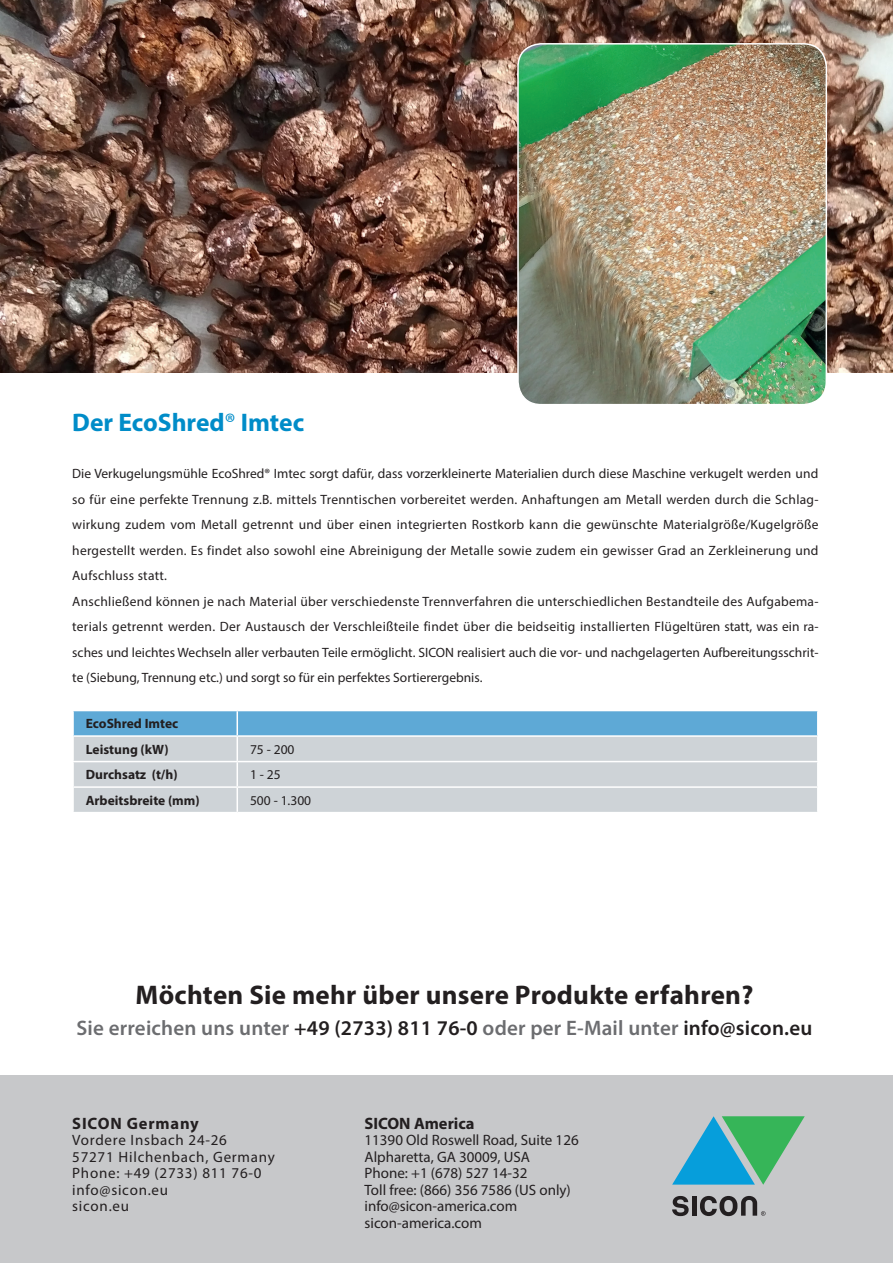
<style>
.page{position:relative;width:893px;height:1263px;background:#fff}
.page>*{position:absolute;margin:0;border:0;box-sizing:border-box;transform-origin:0 0}
.copy{font:700 27px "Myriad Pro";letter-spacing:.01em;color:#231f20}
.t1{font:700 25.5px "Myriad Pro";color:#008cc8}
.t2{font:600 21px "Myriad Pro";letter-spacing:.01em;color:#6c6d70}
.t3{font:700 16.5px "Myriad Pro";letter-spacing:.05em;color:#231f20}
.t4{font:700 16.5px "Myriad Pro";letter-spacing:.01em;color:#231f20}
.t5{font:15px "Myriad Pro";color:#231f20}
.t6{font:15px "Myriad Pro";letter-spacing:.05em;color:#231f20}
.copy-2{font:13.5px/25.5px "Myriad Pro";color:#231f20;text-align:justify}
.copy-3{font:700 13.5px "Myriad Pro";color:#231f20}
.s1{font-weight:400}
.s2{color:#231f20}
</style>
<div class="page">
<div style="left:0;top:1076px;width:893px;height:187px;background:#c7c8ca"></div>
<svg style="left:73px;top:710px;width:745px;height:102px;background:#b6cbd9"></svg>
<hr style="left:817px;top:788px;width:2px;height:24px;background:#fff">
<img style="left:0;top:0;width:893px;height:372px">
<img style="left:518px;top:44px;width:308px;height:358px">
<div style="left:517px;top:43px;width:310px;height:362px;border:2px solid #fff;border-radius:23px"></div>
<svg style="left:672px;top:1116px;width:133px;height:69px"></svg>
<svg style="left:672px;top:1196px;width:17px;height:20px"></svg>
<div style="left:692px;top:1196px;width:5px;height:19px;background:#231f20"></div>
<svg style="left:700px;top:1196px;width:65px;height:20px"></svg>
<p class="t1" style="left:72px;top:406px;width:233px">Der EcoShred<span class="s1">®</span> Imtec</p>
<p class="copy-2" style="left:72px;top:461px;width:748px">Die Verkugelungsmühle EcoShred® Imtec sorgt dafür, dass vorzerkleinerte Materialien durch diese Maschine verkugelt werden und so für eine perfekte Trennung z.B. mittels Trenntischen vorbereitet werden. Anhaftungen am Metall werden durch die Schlag&shy;wirkung zudem vom Metall getrennt und über einen integrierten Rostkorb kann die gewünschte Materialgröße/Kugelgröße hergestellt werden. Es findet also sowohl eine Abreinigung der Metalle sowie zudem ein gewisser Grad an Zerkleinerung und Aufschluss statt.</p>
<p class="copy-2" style="left:72px;top:588px;width:748px">Anschließend können je nach Material über verschiedenste Trennverfahren die unterschiedlichen Bestandteile des Aufgabema&shy;terials getrennt werden. Der Austausch der Verschleißteile findet über die beidseitig installierten Flügeltüren statt, was ein ra&shy;sches und leichtes Wechseln aller verbauten Teile ermöglicht. SICON realisiert auch die vor- und nachgelagerten Aufbereitungsschrit&shy;te (Siebung, Trennung etc.) und sorgt so für ein perfektes Sortierergebnis.</p>
<p class="copy-3" style="left:86px;top:715px;width:94px">EcoShred Imtec</p>
<p class="copy-3" style="left:86px;top:740px;width:84px">Leistung (kW)</p>
<p class="copy-2" style="left:250px;top:736px;width:46px">75 - 200</p>
<p class="copy-3" style="left:86px;top:766px;width:93px">Durchsatz (t/h)</p>
<p class="copy-2" style="left:250px;top:762px;width:32px">1 - 25</p>
<p class="copy-3" style="left:86px;top:791px;width:115px">Arbeitsbreite (mm)</p>
<p class="copy-2" style="left:250px;top:787px;width:63px">500 - 1.300</p>
<p class="copy" style="left:135px;top:977px;width:619px">Möchten Sie mehr über unsere Produkte erfahren?</p>
<p class="t2" style="left:76px;top:1015px;width:737px">Sie erreichen uns unter <span class="s2">+49 (2733) 811 76-0</span> oder per E-Mail unter <span class="s2">info@sicon.eu</span></p>
<p class="t3" style="left:72px;top:1112px;width:128px">SICON Germany</p>
<p class="t6" style="left:72px;top:1131px;width:156px">Vordere Insbach 24-26</p>
<p class="t6" style="left:72px;top:1147px;width:204px">57271 Hilchenbach, Germany</p>
<p class="t6" style="left:72px;top:1164px;width:191px">Phone: +49 (2733) 811 76-0</p>
<p class="t6" style="left:72px;top:1180px;width:97px">info@sicon.eu</p>
<p class="t5" style="left:72px;top:1197px;width:58px">sicon.eu</p>
<p class="t4" style="left:365px;top:1112px;width:112px">SICON America</p>
<p class="t5" style="left:365px;top:1131px;width:216px">11390 Old Roswell Road, Suite 126</p>
<p class="t5" style="left:365px;top:1147px;width:167px">Alpharetta, GA 30009, USA</p>
<p class="t5" style="left:365px;top:1164px;width:164px">Phone: +1 (678) 527 14-32</p>
<p class="t5" style="left:365px;top:1180px;width:208px">Toll free: (866) 356 7586 (US only)</p>
<p class="t5" style="left:365px;top:1197px;width:154px">info@sicon-america.com</p>
<p class="t5" style="left:365px;top:1213px;width:119px">sicon-america.com</p>
</div>
